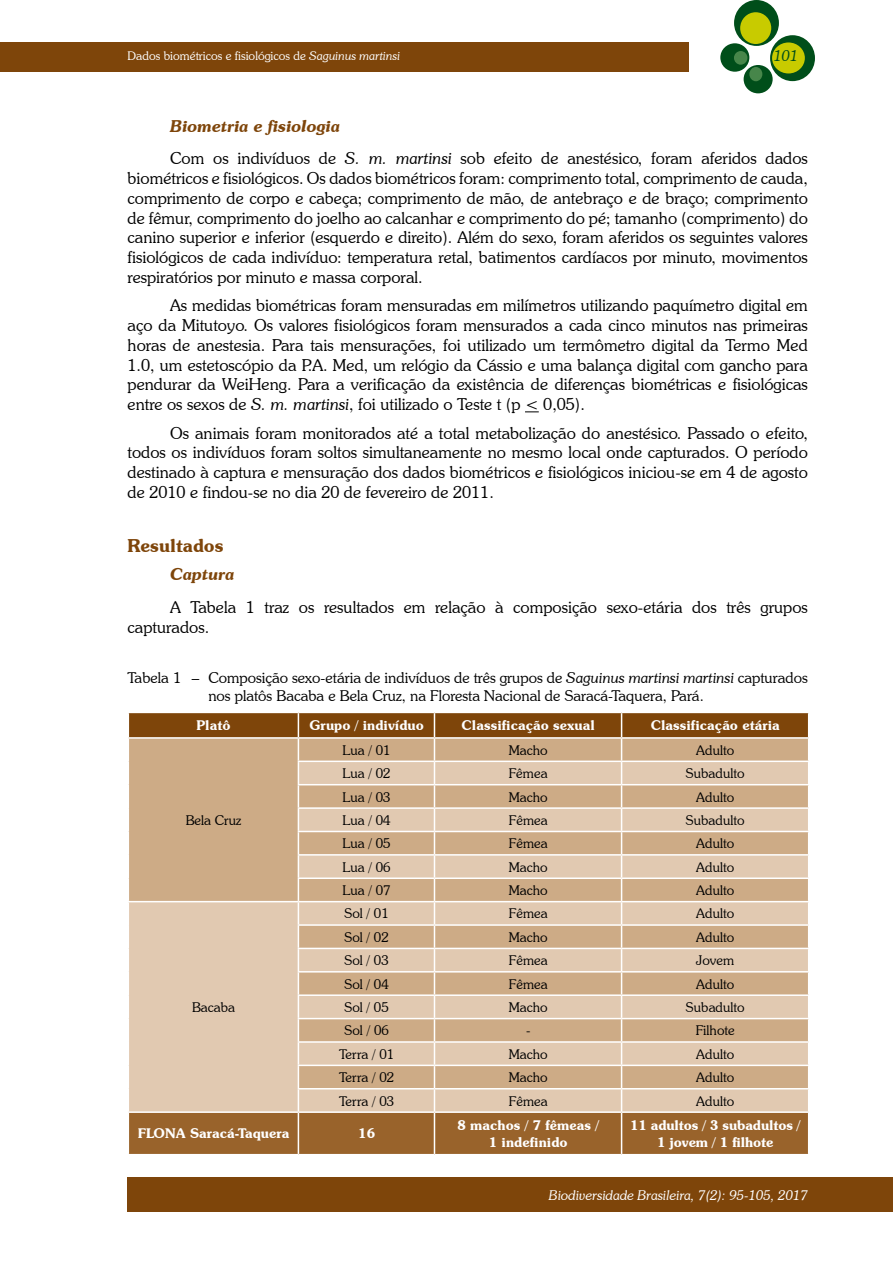
<style>
.page{position:relative;width:893px;height:1263px;background:#fff}
.page>*{position:absolute;margin:0;border:0;box-sizing:border-box;transform-origin:0 0}
.t1{font:600 18px "Souvenir IT Cby BT";color:#7e450a}
.t2{font:300 16.5px/19.8px "Souvenir IT Cby BT";color:#000;text-align:justify}
.t3{font:italic 600 16.5px "Souvenir IT Cby BT";color:#7e450a}
.t4{font:300 15px/18px "Souvenir IT Cby BT";color:#000}
.t5{font:italic 300 15px "Souvenir IT Cby BT";color:#004e1a}
.t6{font:300 13.5px "Souvenir IT Cby BT";color:#000}
.t7{font:600 13.5px/16.2px "Souvenir IT Cby BT";color:#fff;text-align:center}
.t8{font:italic 300 13.5px "Souvenir IT Cby BT";color:#fff}
.t9{font:300 12px "Souvenir IT Cby BT";color:#fff}
.s1{font-style:italic}
.s2{font-weight:600;font-style:italic;color:#7e450a}
</style>
<div class="page">
<div style="left:0;top:43px;width:689px;height:29px;background:#7e450a"></div>
<div style="left:734px;top:0;width:45px;height:46px;background:#004e1a;border-radius:50%"></div>
<div style="left:770px;top:35px;width:45px;height:46px;background:#004e1a;border-radius:50%"></div>
<div style="left:720px;top:43px;width:29px;height:29px;background:#004e1a;border-radius:50%"></div>
<div style="left:744px;top:65px;width:29px;height:28px;background:#004e1a;border-radius:50%"></div>
<div style="left:740px;top:12px;width:31px;height:32px;background:#c8cb00;border-radius:50%"></div>
<div style="left:772px;top:42px;width:33px;height:31px;background:#c8cb00;border-radius:50%"></div>
<div style="left:734px;top:51px;width:13px;height:14px;background:#47864a;border-radius:50%"></div>
<div style="left:749px;top:67px;width:13px;height:14px;background:#47864a;border-radius:50%"></div>
<div style="left:128px;top:1178px;width:765px;height:34px;background:#7e450a"></div>
<svg style="left:525px;top:411px;width:14px;height:1px"></svg>
<svg style="left:128px;top:712px;width:681px;height:442px;background:#ceaf8f"></svg>
<hr style="left:128px;top:1111px;width:170px;height:2px;background:#fff">
<hr style="left:128px;top:1113px;width:1px;height:41px;background:#fff">
<hr style="left:298px;top:1111px;width:136px;height:2px;background:#fff">
<hr style="left:298px;top:1113px;width:1px;height:41px;background:#fff">
<hr style="left:434px;top:1111px;width:188px;height:2px;background:#fff">
<hr style="left:434px;top:1113px;width:1px;height:41px;background:#fff">
<hr style="left:622px;top:1111px;width:187px;height:2px;background:#fff">
<hr style="left:621px;top:1113px;width:1px;height:41px;background:#fff">
<hr style="left:808px;top:1113px;width:1px;height:41px;background:#fff">
<p class="t9" style="left:128px;top:49px;width:274px">Dados biométricos e fisiológicos de <span class="s1">Saguinus martinsi</span></p>
<p class="t5" style="left:774px;top:46px;width:26px">101</p>
<p class="t2" style="left:170px;top:109px;width:639px;line-height:32.5px"><span class="s2">Biometria e fisiologia<br></span>Com os indivíduos de <span class="s1">S. m. martinsi</span> sob efeito de anestésico, foram aferidos dados</p>
<p class="t2" style="left:128px;top:168px;width:682px">biométricos e fisiológicos. Os dados biométricos foram: comprimento total, comprimento de cauda, comprimento de corpo e cabeça; comprimento de mão, de antebraço e de braço; comprimento de fêmur, comprimento do joelho ao calcanhar e comprimento do pé; tamanho (comprimento) do canino superior e inferior (esquerdo e direito). Além do sexo, foram aferidos os seguintes valores fisiológicos de cada indivíduo: temperatura retal, batimentos cardíacos por minuto, movimentos respiratórios por minuto e massa corporal.</p>
<p class="t2" style="left:128px;top:295px;width:682px;text-indent:43px">As medidas biométricas foram mensuradas em milímetros utilizando paquímetro digital em aço da Mitutoyo. Os valores fisiológicos foram mensurados a cada cinco minutos nas primeiras horas de anestesia. Para tais mensurações, foi utilizado um termômetro digital da Termo Med 1.0, um estetoscópio da P.A. Med, um relógio da Cássio e uma balança digital com gancho para pendurar da WeiHeng. Para a verificação da existência de diferenças biométricas e fisiológicas entre os sexos de <span class="s1">S. m. martinsi</span>, foi utilizado o Teste t (p &lt; 0,05).</p>
<p class="t2" style="left:128px;top:423px;width:682px;text-indent:43px">Os animais foram monitorados até a total metabolização do anestésico. Passado o efeito, todos os indivíduos foram soltos simultaneamente no mesmo local onde capturados. O período destinado à captura e mensuração dos dados biométricos e fisiológicos iniciou-se em 4 de agosto de 2010 e findou-se no dia 20 de fevereiro de 2011.</p>
<p class="t1" style="left:128px;top:534px;width:98px">Resultados</p>
<p class="t3" style="left:170px;top:564px;width:66px">Captura</p>
<p class="t2" style="left:128px;top:597px;width:682px;text-indent:43px">A Tabela 1 traz os resultados em relação à composição sexo-etária dos três grupos capturados.</p>
<p class="t4" style="left:208px;top:669px;width:601px;text-indent:-81px">Tabela 1 – Composição sexo-etária de indivíduos de três grupos de <span class="s1">Saguinus martinsi martinsi</span> capturados nos platôs Bacaba e Bela Cruz, na Floresta Nacional de Saracá-Taquera, Pará.</p>
<p class="t7" style="left:196px;top:717px;width:36px">Platô</p>
<p class="t7" style="left:309px;top:717px;width:116px">Grupo / indivíduo</p>
<p class="t7" style="left:462px;top:717px;width:135px">Classificação sexual</p>
<p class="t7" style="left:651px;top:717px;width:131px">Classificação etária</p>
<p class="t6" style="left:186px;top:812px;width:57px">Bela Cruz</p>
<p class="t6" style="left:192px;top:999px;width:45px">Bacaba</p>
<p class="t6" style="left:343px;top:742px;width:50px">Lua / 01</p>
<p class="t6" style="left:509px;top:742px;width:40px">Macho</p>
<p class="t6" style="left:696px;top:742px;width:40px">Adulto</p>
<p class="t6" style="left:343px;top:765px;width:50px">Lua / 02</p>
<p class="t6" style="left:509px;top:765px;width:41px">Fêmea</p>
<p class="t6" style="left:686px;top:765px;width:60px">Subadulto</p>
<p class="t6" style="left:343px;top:788px;width:50px">Lua / 03</p>
<p class="t6" style="left:509px;top:788px;width:40px">Macho</p>
<p class="t6" style="left:696px;top:788px;width:40px">Adulto</p>
<p class="t6" style="left:343px;top:812px;width:50px">Lua / 04</p>
<p class="t6" style="left:509px;top:812px;width:41px">Fêmea</p>
<p class="t6" style="left:686px;top:812px;width:60px">Subadulto</p>
<p class="t6" style="left:343px;top:835px;width:50px">Lua / 05</p>
<p class="t6" style="left:509px;top:835px;width:41px">Fêmea</p>
<p class="t6" style="left:696px;top:835px;width:40px">Adulto</p>
<p class="t6" style="left:343px;top:859px;width:50px">Lua / 06</p>
<p class="t6" style="left:509px;top:859px;width:40px">Macho</p>
<p class="t6" style="left:696px;top:859px;width:40px">Adulto</p>
<p class="t6" style="left:343px;top:882px;width:50px">Lua / 07</p>
<p class="t6" style="left:509px;top:882px;width:40px">Macho</p>
<p class="t6" style="left:696px;top:882px;width:40px">Adulto</p>
<p class="t6" style="left:345px;top:905px;width:46px">Sol / 01</p>
<p class="t6" style="left:509px;top:905px;width:41px">Fêmea</p>
<p class="t6" style="left:696px;top:905px;width:40px">Adulto</p>
<p class="t6" style="left:345px;top:929px;width:46px">Sol / 02</p>
<p class="t6" style="left:509px;top:929px;width:40px">Macho</p>
<p class="t6" style="left:696px;top:929px;width:40px">Adulto</p>
<p class="t6" style="left:345px;top:952px;width:46px">Sol / 03</p>
<p class="t6" style="left:509px;top:952px;width:41px">Fêmea</p>
<p class="t6" style="left:696px;top:952px;width:40px">Jovem</p>
<p class="t6" style="left:345px;top:975px;width:46px">Sol / 04</p>
<p class="t6" style="left:509px;top:975px;width:41px">Fêmea</p>
<p class="t6" style="left:696px;top:975px;width:40px">Adulto</p>
<p class="t6" style="left:345px;top:999px;width:46px">Sol / 05</p>
<p class="t6" style="left:509px;top:999px;width:40px">Macho</p>
<p class="t6" style="left:686px;top:999px;width:60px">Subadulto</p>
<p class="t6" style="left:345px;top:1022px;width:46px">Sol / 06</p>
<p class="t6" style="left:526px;top:1022px;width:6px">-</p>
<p class="t6" style="left:696px;top:1022px;width:40px">Filhote</p>
<p class="t6" style="left:339px;top:1046px;width:57px">Terra / 01</p>
<p class="t6" style="left:509px;top:1046px;width:40px">Macho</p>
<p class="t6" style="left:696px;top:1046px;width:40px">Adulto</p>
<p class="t6" style="left:339px;top:1069px;width:57px">Terra / 02</p>
<p class="t6" style="left:509px;top:1069px;width:40px">Macho</p>
<p class="t6" style="left:696px;top:1069px;width:40px">Adulto</p>
<p class="t6" style="left:339px;top:1092px;width:57px">Terra / 03</p>
<p class="t6" style="left:509px;top:1092px;width:41px">Fêmea</p>
<p class="t6" style="left:696px;top:1092px;width:40px">Adulto</p>
<p class="t7" style="left:138px;top:1125px;width:153px">FLONA Saracá-Taquera</p>
<p class="t7" style="left:358px;top:1125px;width:19px">16</p>
<p class="t7" style="left:457px;top:1117px;width:143px">8 machos / 7 fêmeas /<br>1 indefinido</p>
<p class="t7" style="left:630px;top:1117px;width:172px">11 adultos / 3 subadultos /<br>1 jovem / 1 filhote</p>
<p class="t8" style="left:549px;top:1187px;width:261px">Biodiversidade Brasileira, 7(2): 95-105, 2017</p>
</div>
